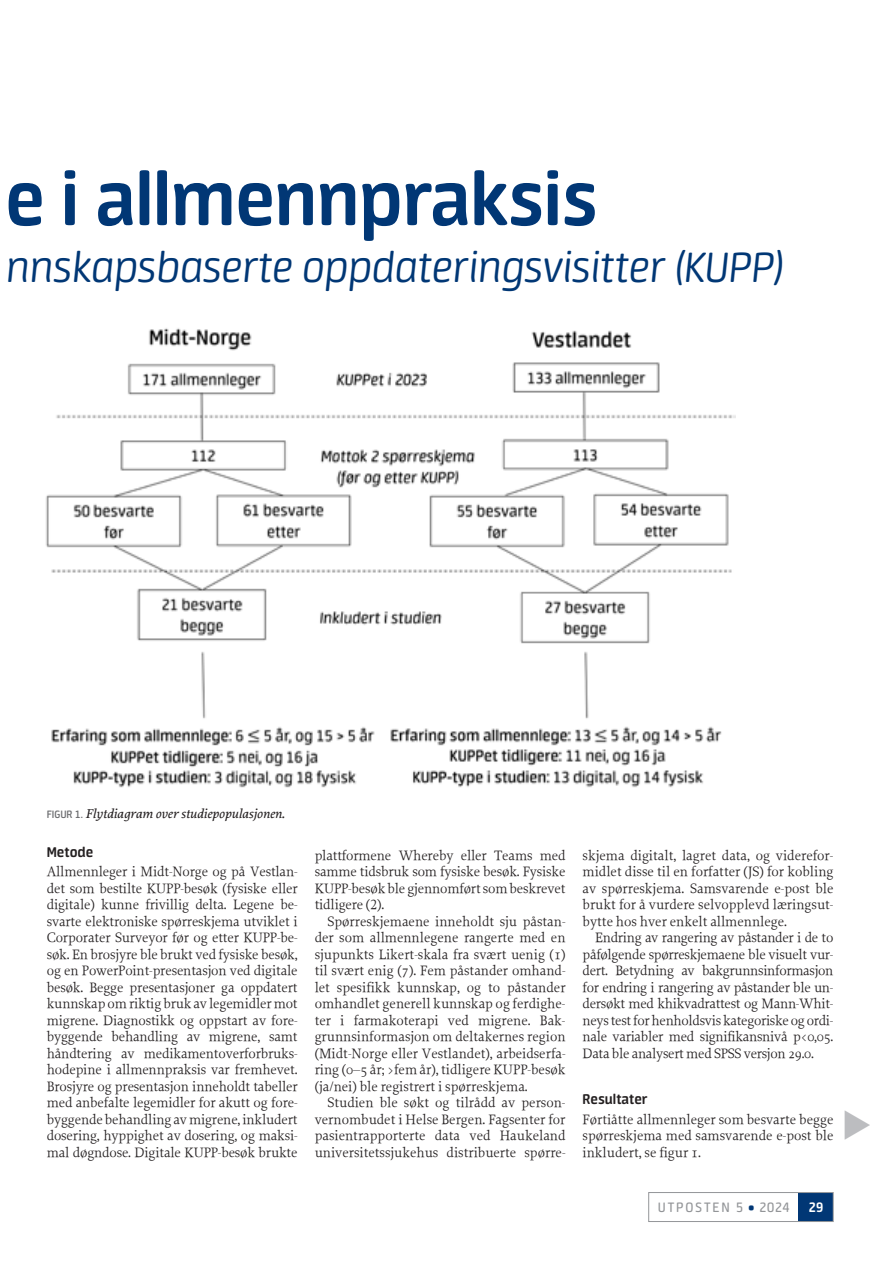
<style>
.page{position:relative;width:893px;height:1263px;background:#fff}
.page>*{position:absolute;margin:0;border:0;box-sizing:border-box;transform-origin:0 0}
.t1{font:700 84px "Neuron";letter-spacing:-.01em;color:#013775}
.t2{font:italic 300 48px "Neuron";letter-spacing:-.01em;color:#013775}
.t3{font:700 15.75px "Neuron";color:#231f20}
.t4{font:15.3px "Neuron";letter-spacing:.115em;color:#939598}
.t5{font:700 15.3px "Neuron";color:#fff}
.t6{font:14.25px/16.5px "Proforma";color:#231f20;text-align:justify}
.t7{font:italic 500 13.5px "Proforma";color:#231f20}
.s1{font-family:"Neuron";font-weight:600;font-style:normal;font-size:12px;color:#6c6d70}
.s2{font-family:"Proforma Book SC"}
.s3{font-weight:900;color:#013775}
</style>
<div class="page">
<div style="left:799px;top:1192px;width:34px;height:29px;background:#013775"></div>
<div style="left:648px;top:1192px;width:185px;height:30px;border:1px solid #939598"></div>
<img style="left:46px;top:328px;width:689px;height:460px">
<h1 class="t1" style="left:5px;top:151px;width:595px">e i allmennpraksis</h1>
<h2 class="t2" style="left:6px;top:242px;width:779px">nnskapsbaserte oppdateringsvisitter (KUPP)</h2>
<p class="t7" style="left:47px;top:805px;width:239px"><span class="s1">FIGUR 1.</span> Flytdiagram over studiepopulasjonen.</p>
<p class="t3" style="left:47px;top:843px;width:48px">Metode</p>
<p class="t6" style="left:47px;top:863px;width:252px">Allmennleger i Midt-Norge og på Vestlan&shy;det som bestilte KUPP-besøk (fysiske eller digitale) kunne frivillig delta. Legene be&shy;svarte elektroniske spørreskjema utviklet i Corporater Surveyor før og etter KUPP-be&shy;søk. En brosjyre ble brukt ved fysiske besøk, og en PowerPoint-presentasjon ved digitale besøk. Begge presentasjoner ga oppdatert kunnskap om riktig bruk av legemidler mot migrene. Diagnostikk og oppstart av fore&shy;byggende behandling av migrene, samt håndtering av medikamentoverforbruks&shy;hodepine i allmennpraksis var fremhevet.<br>Brosjyre og presentasjon inneholdt tabeller med anbefalte legemidler for akutt og fore&shy;byggende behandling av migrene, inkludert dosering, hyppighet av dosering, og maksi&shy;mal døgndose. Digitale KUPP-besøk brukte</p>
<p class="t6" style="left:315px;top:847px;width:252px">plattformene Whereby eller Teams med samme tidsbruk som fysiske besøk. Fysiske KUPP-besøk ble gjennomført som beskrevet tidligere (<span class="s2">2</span>).</p>
<p class="t6" style="left:315px;top:913px;width:252px;text-indent:13px">Spørreskjemaene inneholdt sju påstan&shy;der som allmennlegene rangerte med en sjupunkts Likert-skala fra svært uenig (1) til svært enig (7). Fem påstander omhand&shy;let spesifikk kunnskap, og to påstander omhandlet generell kunnskap og ferdighe&shy;ter i farmakoterapi ved migrene. Bak&shy;grunnsinformasjon om deltakernes region (Midt-Norge eller Vestlandet), arbeidserfa&shy;ring (0–5 år; &gt;fem år), tidligere KUPP-besøk (ja/nei) ble registrert i spørreskjema.</p>
<p class="t6" style="left:315px;top:1094px;width:252px;text-indent:13px">Studien ble søkt og tilrådd av person&shy;vernombudet i Helse Bergen. Fagsenter for pasientrapporterte data ved Haukeland universitetssjukehus distribuerte spørre-</p>
<p class="t6" style="left:583px;top:847px;width:252px">skjema digitalt, lagret data, og viderefor&shy;midlet disse til en forfatter (JS) for kobling av spørreskjema. Samsvarende e-post ble brukt for å vurdere selvopplevd læringsut&shy;bytte hos hver enkelt allmennlege.</p>
<p class="t6" style="left:583px;top:929px;width:252px;text-indent:13px">Endring av rangering av påstander i de to påfølgende spørreskjemaene ble visuelt vur&shy;dert. Betydning av bakgrunnsinformasjon for endring i rangering av påstander ble un&shy;dersøkt med khikvadrattest og Mann-Whit&shy;neys test for henholdsvis kategoriske og ordi&shy;nale variabler med signifikansnivå p&lt;0,05.<br>Data ble analysert med SPSS versjon 29.0.</p>
<p class="t3" style="left:583px;top:1090px;width:66px">Resultater</p>
<p class="t6" style="left:583px;top:1111px;width:252px">Førtiåtte allmennleger som besvarte begge spørreskjema med samsvarende e-post ble inkludert, se figur 1.</p>
<p class="t4" style="left:658px;top:1199px;width:133px">UTPOSTEN 5 <span class="s3">•</span> 2024</p>
<p class="t5" style="left:809px;top:1198px;width:16px">29</p>
</div>
